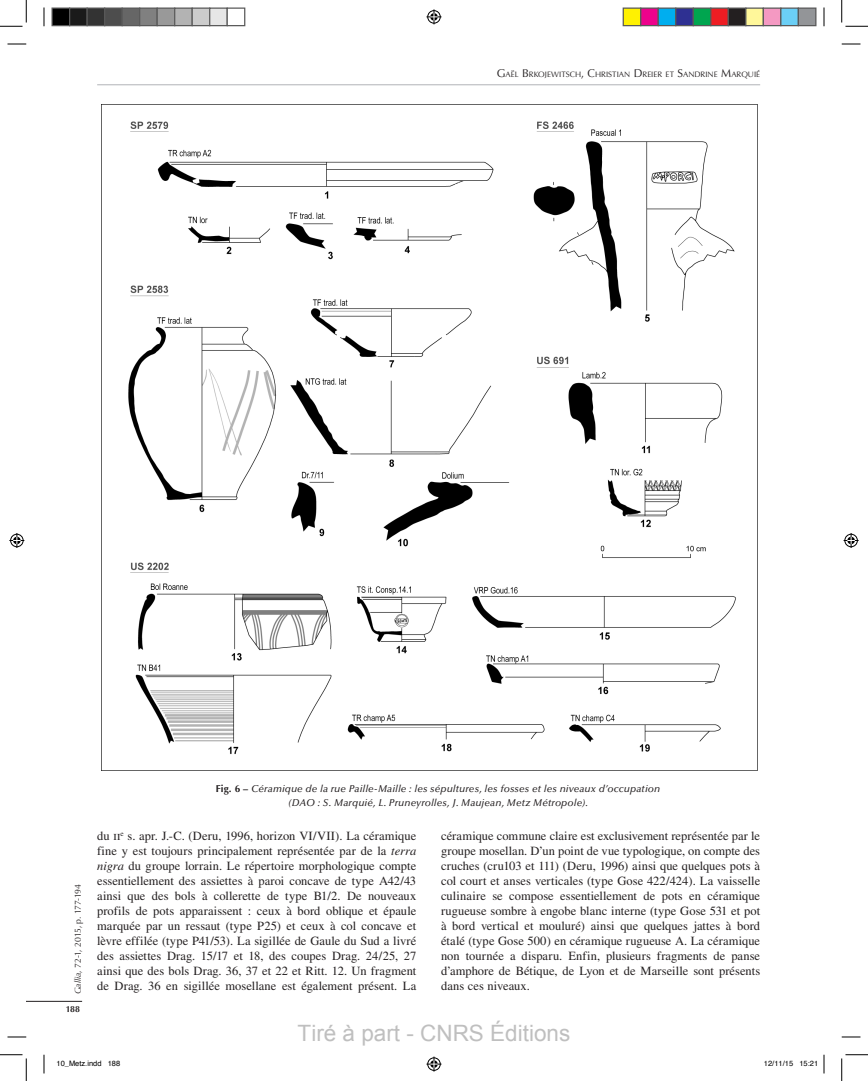
<style>
.page{position:relative;width:868px;height:1081px;background:#fff}
.page>*{position:absolute;margin:0;border:0;box-sizing:border-box;transform-origin:0 0}
.t1{font:22.5px "Arial";color:#bfbfbf}
.Normal_e{font:12.5px/15px "Times";color:#231f20;text-align:justify}
._5_Légendes__tx{font:italic 500 10px/13.8px "Optima LT Std";letter-spacing:.01em;color:#231f20;text-align:center}
.t2{font:8.75px "Optima LT Std";letter-spacing:-.02em;color:#231f20}
.t3{font:700 8.75px "Optima LT Std";color:#231f20}
.t4{font:7.88px "Optima LT Std";letter-spacing:.005em;color:#231f20}
.t5{font:7.5px "Helvetica";color:#000}
.s1{font-size:11.25px}
.s2{font-style:italic}
.s3{font-weight:700;font-style:normal}
.s4{font-family:"Times Roman SC"}
</style>
<div class="page">
<hr style="left:26px;top:1000px;width:56px;height:1px;background:#231f20">
<hr style="left:97px;top:84px;width:663px;height:1px;background:#b2b3b7">
<img style="left:101px;top:104px;width:656px;height:666px">
<svg style="left:8px;top:43px;width:18px;height:2px"></svg>
<svg style="left:841px;top:43px;width:19px;height:2px"></svg>
<svg style="left:8px;top:1036px;width:18px;height:1px"></svg>
<svg style="left:841px;top:1036px;width:19px;height:1px"></svg>
<svg style="left:43px;top:7px;width:2px;height:19px"></svg>
<svg style="left:43px;top:1054px;width:2px;height:19px"></svg>
<svg style="left:823px;top:7px;width:1px;height:19px"></svg>
<svg style="left:823px;top:1054px;width:1px;height:19px"></svg>
<svg style="left:0;top:0;width:27px;height:27px"></svg>
<svg style="left:0;top:1054px;width:27px;height:26px"></svg>
<svg style="left:841px;top:0;width:26px;height:27px"></svg>
<svg style="left:841px;top:1054px;width:26px;height:26px"></svg>
<svg style="left:426px;top:9px;width:15px;height:15px"></svg>
<svg style="left:426px;top:1056px;width:15px;height:15px"></svg>
<svg style="left:9px;top:533px;width:15px;height:15px"></svg>
<svg style="left:843px;top:533px;width:15px;height:15px"></svg>
<div style="left:52px;top:8px;width:18px;height:18px;background:#000"></div>
<div style="left:51px;top:7px;width:19px;height:19px;border:1px solid #595959"></div>
<div style="left:70px;top:8px;width:17px;height:18px;background:#1a1a1a"></div>
<div style="left:69px;top:7px;width:19px;height:19px;border:1px solid #595959"></div>
<div style="left:87px;top:8px;width:18px;height:18px;background:#333"></div>
<div style="left:86px;top:7px;width:19px;height:19px;border:1px solid #595959"></div>
<div style="left:105px;top:8px;width:17px;height:18px;background:#4d4d4d"></div>
<div style="left:104px;top:7px;width:19px;height:19px;border:1px solid #595959"></div>
<div style="left:122px;top:8px;width:18px;height:18px;background:#666"></div>
<div style="left:121px;top:7px;width:19px;height:19px;border:1px solid #595959"></div>
<div style="left:140px;top:8px;width:17px;height:18px;background:#808080"></div>
<div style="left:139px;top:7px;width:19px;height:19px;border:1px solid #595959"></div>
<div style="left:157px;top:8px;width:18px;height:18px;background:#999"></div>
<div style="left:156px;top:7px;width:19px;height:19px;border:1px solid #595959"></div>
<div style="left:175px;top:8px;width:17px;height:18px;background:#b3b3b3"></div>
<div style="left:174px;top:7px;width:19px;height:19px;border:1px solid #595959"></div>
<div style="left:192px;top:8px;width:18px;height:18px;background:#ccc"></div>
<div style="left:191px;top:7px;width:19px;height:19px;border:1px solid #595959"></div>
<div style="left:210px;top:8px;width:17px;height:18px;background:#e6e6e6"></div>
<div style="left:209px;top:7px;width:19px;height:19px;border:1px solid #595959"></div>
<div style="left:226px;top:7px;width:19px;height:19px;border:1px solid #595959"></div>
<div style="left:623px;top:8px;width:17px;height:18px;background:#fff101"></div>
<div style="left:622px;top:7px;width:19px;height:19px;border:1px solid #595959"></div>
<div style="left:640px;top:8px;width:18px;height:18px;background:#ed028c"></div>
<div style="left:640px;top:7px;width:18px;height:19px;border:1px solid #595959"></div>
<div style="left:658px;top:8px;width:17px;height:18px;background:#00aeef"></div>
<div style="left:657px;top:7px;width:19px;height:19px;border:1px solid #595959"></div>
<div style="left:675px;top:8px;width:18px;height:18px;background:#2e3092"></div>
<div style="left:675px;top:7px;width:18px;height:19px;border:1px solid #595959"></div>
<div style="left:693px;top:8px;width:17px;height:18px;background:#00a54f"></div>
<div style="left:692px;top:7px;width:19px;height:19px;border:1px solid #595959"></div>
<div style="left:710px;top:8px;width:18px;height:18px;background:#ee1d23"></div>
<div style="left:710px;top:7px;width:18px;height:19px;border:1px solid #595959"></div>
<div style="left:728px;top:8px;width:17px;height:18px;background:#231f20"></div>
<div style="left:727px;top:7px;width:19px;height:19px;border:1px solid #595959"></div>
<div style="left:745px;top:8px;width:18px;height:18px;background:#fff79a"></div>
<div style="left:745px;top:7px;width:18px;height:19px;border:1px solid #595959"></div>
<div style="left:763px;top:8px;width:17px;height:18px;background:#f499c2"></div>
<div style="left:762px;top:7px;width:19px;height:19px;border:1px solid #595959"></div>
<div style="left:780px;top:8px;width:18px;height:18px;background:#6bcff6"></div>
<div style="left:780px;top:7px;width:18px;height:19px;border:1px solid #595959"></div>
<div style="left:798px;top:8px;width:17px;height:18px;background:#939598"></div>
<div style="left:797px;top:7px;width:19px;height:19px;border:1px solid #595959"></div>
<p class="t4" style="left:496px;top:70px;width:265px"><span class="s1">G</span>AËL <span class="s1">B</span>RKOJEWITSCH<span class="s1">, C</span>HRISTIAN <span class="s1">D</span>REIER ET <span class="s1">S</span>ANDRINE <span class="s1">M</span>ARQUIÉ</p>
<p class="t2" style="left:73px;top:994px;width:112px;rotate:-90deg"><span class="s2">Gallia</span>, 72-1, 2015, p. 177-194</p>
<p class="t3" style="left:66px;top:1003px;width:16px">188</p>
<p class="_5_Légendes__tx" style="left:216px;top:781px;width:446px"><span class="s3">Fig. 6 –</span> Céramique de la rue Paille-Maille : les sépultures, les fosses et les niveaux d’occupation (DAO : S. Marquié, L. Pruneyrolles, J. Maujean, Metz Métropole).</p>
<p class="Normal_e" style="left:97px;top:827px;width:320px">du <span class="s4">ii</span><sup>e</sup> s. apr. J.-C. (Deru, 1996, horizon VI/VII). La céramique fine y est toujours principalement représentée par de la <span class="s2">terra nigra</span> du groupe lorrain. Le répertoire morphologique compte essentiellement des assiettes à paroi concave de type A42/43 ainsi que des bols à collerette de type B1/2. De nouveaux profils de pots apparaissent : ceux à bord oblique et épaule marquée par un ressaut (type P25) et ceux à col concave et lèvre effilée (type P41/53). La sigillée de Gaule du Sud a livré des assiettes Drag. 15/17 et 18, des coupes Drag. 24/25, 27 ainsi que des bols Drag. 36, 37 et 22 et Ritt. 12. Un fragment de Drag. 36 en sigillée mosellane est également présent. La</p>
<p class="Normal_e" style="left:441px;top:827px;width:320px">céramique commune claire est exclusivement représentée par le groupe mosellan. D’un point de vue typologique, on compte des cruches (cru103 et 111) (Deru, 1996) ainsi que quelques pots à col court et anses verticales (type Gose 422/424). La vaisselle culinaire se compose essentiellement de pots en céramique rugueuse sombre à engobe blanc interne (type Gose 531 et pot à bord vertical et mouluré) ainsi que quelques jattes à bord étalé (type Gose 500) en céramique rugueuse A. La céramique non tournée a disparu. Enfin, plusieurs fragments de panse d’amphore de Bétique, de Lyon et de Marseille sont présents dans ces niveaux.</p>
<h1 class="t1" style="left:297px;top:1016px;width:274px">Tiré à part - CNRS Éditions</h1>
<p class="t5" style="left:56px;top:1057px;width:65px">10_Metz.indd 188</p>
<p class="t5" style="left:763px;top:1057px;width:56px">12/11/15 15:21</p>
</div>
